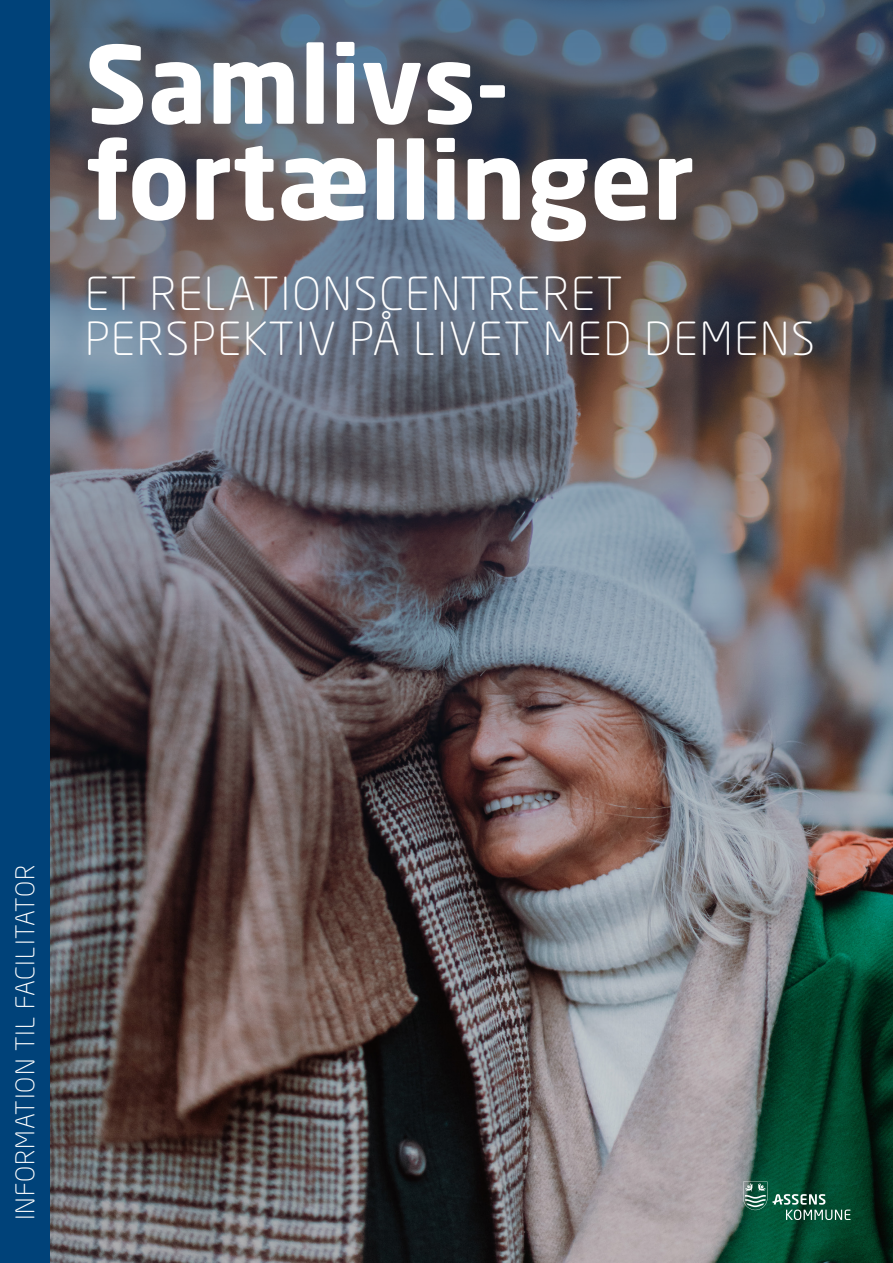
<style>
.page{position:relative;width:893px;height:1263px;background:#fff}
.page>*{position:absolute;margin:0;border:0;box-sizing:border-box;transform-origin:0 0}
.t1{font:700 106.2px/96px "Neo Sans Std";color:#fff}
.t2{font:300 45px/45px "Neo Sans Std";letter-spacing:.04em;color:#fff}
.t3{font:300 25.5px "Neo Sans Std";letter-spacing:.04em;color:#fff}
</style>
<div class="page">
<img style="left:50px;top:0;width:843px;height:1263px">
<div style="left:0;top:0;width:50px;height:1263px;background:#004279"></div>
<svg style="left:743px;top:1181px;width:107px;height:39px;background:#2c6b54"></svg>
<p class="t1" style="left:85px;top:33px;width:611px">Samlivs&shy;fortællinger</p>
<p class="t2" style="left:85px;top:271px;width:731px">ET RELATIONSCENTRERET<br>PERSPEKTIV PÅ LIVET MED DEMENS</p>
<p class="t3" style="left:10px;top:1220px;width:357px;rotate:-90deg">INFORMATION TIL FACILITATOR</p>
</div>
